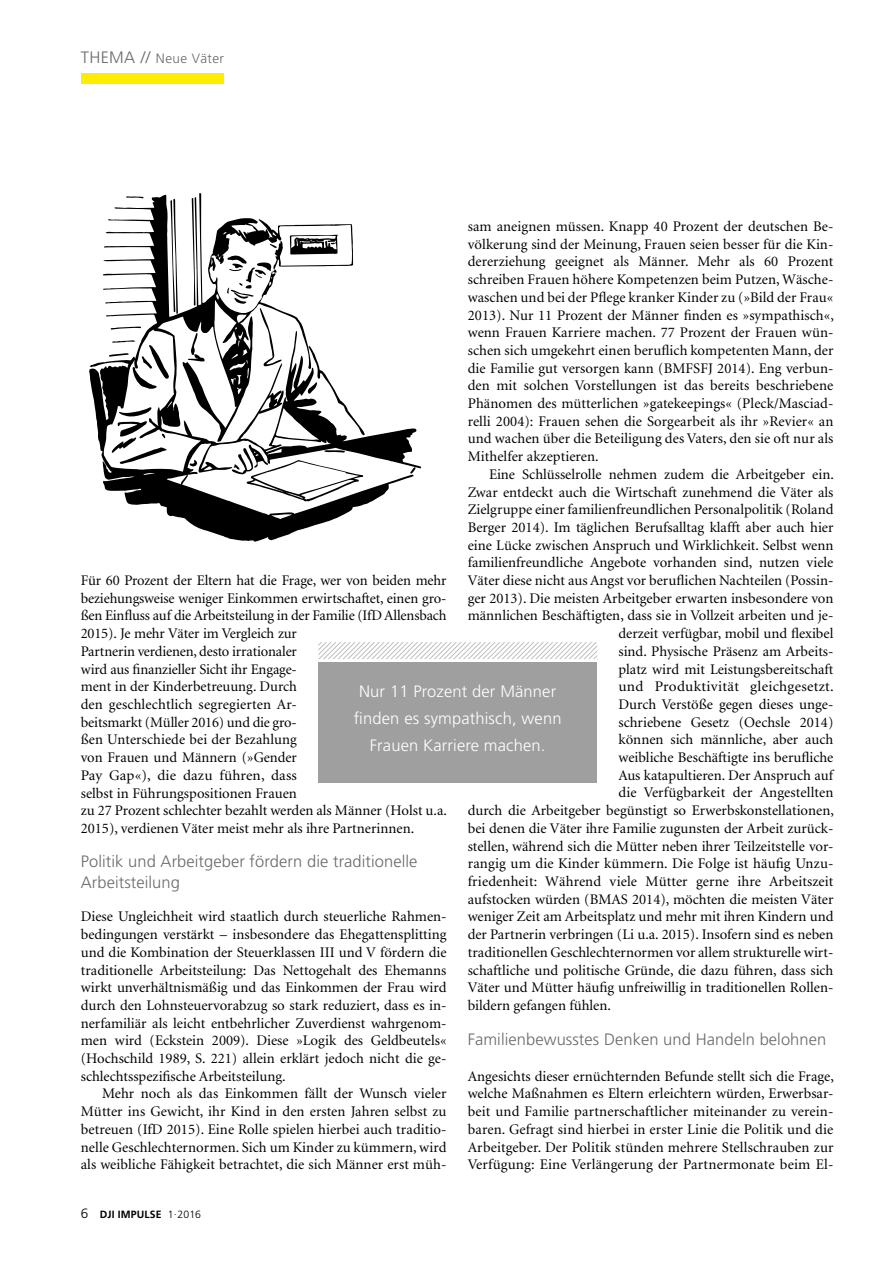
<style>
.page{position:relative;width:893px;height:1263px;background:#fff}
.page>*{position:absolute;margin:0;border:0;box-sizing:border-box;transform-origin:0 0}
.t1{font:300 16.5px/21.5px "Frutiger";letter-spacing:.005em;color:#6a6a6a}
.t2{font:300 16.5px/27px "Frutiger";letter-spacing:.01em;color:#fff;text-align:center}
.t3{font:14.7px/17.7px "Minion";color:#000;text-align:justify}
.t4{font:14.7px "Minion";letter-spacing:.02em;color:#000}
.t5{font:300 13.5px "Frutiger";letter-spacing:.03em;color:#6a6a6a}
.t6{font:700 10.5px "Frutiger";letter-spacing:.01em;color:#000}
.s1{font-size:16.5px}
.s2{font-weight:300;font-size:13.5px}
.s3{font-weight:300}
</style>
<div class="page">
<div style="left:318px;top:662px;width:279px;height:120px;background:#9f9f9f"></div>
<svg style="left:318px;top:642px;width:280px;height:17px"></svg>
<svg style="left:89px;top:193px;width:332px;height:349px"></svg>
<div style="left:81px;top:73px;width:143px;height:10px;background:#ffed00"></div>
<p class="t5" style="left:81px;top:51px;width:145px"><span class="s1">THEMA //</span> Neue Väter</p>
<p class="t3" style="left:468px;top:218px;width:368px">sam aneignen müssen. Knapp 40 Prozent der deutschen Be&shy;völkerung sind der Meinung, Frauen seien besser für die Kin&shy;dererziehung geeignet als Männer. Mehr als 60 Prozent schreiben Frauen höhere Kompetenzen beim Putzen, Wäsche&shy;waschen und bei der Pflege kranker Kinder zu (»Bild der Frau« 2013). Nur 11 Prozent der Männer finden es »sympathisch«, wenn Frauen Karriere machen. 77 Prozent der Frauen wün&shy;schen sich umgekehrt einen beruflich kompetenten Mann, der die Familie gut versorgen kann (BMFSFJ 2014). Eng verbun&shy;den mit solchen Vorstellungen ist das bereits beschriebene Phänomen des mütterlichen »gatekeepings« (Pleck/Masciad&shy;relli 2004): Frauen sehen die Sorgearbeit als ihr »Revier« an und wachen über die Beteiligung des Vaters, den sie oft nur als Mithelfer akzeptieren.</p>
<p class="t3" style="left:489px;top:466px;width:346px">Eine Schlüsselrolle nehmen zudem die Arbeitgeber ein.</p>
<p class="t3" style="left:468px;top:483px;width:367px">Zwar entdeckt auch die Wirtschaft zunehmend die Väter als</p>
<p class="t3" style="left:468px;top:501px;width:367px">Zielgruppe einer familienfreundlichen Personalpolitik (Roland</p>
<p class="t3" style="left:468px;top:519px;width:367px">Berger 2014). Im täglichen Berufsalltag klafft aber auch hier</p>
<p class="t3" style="left:468px;top:537px;width:367px">eine Lücke zwischen Anspruch und Wirklichkeit. Selbst wenn</p>
<p class="t3" style="left:468px;top:554px;width:367px">familienfreundliche Angebote vorhanden sind, nutzen viele</p>
<p class="t3" style="left:468px;top:572px;width:367px">Väter diese nicht aus Angst vor beruflichen Nachteilen (Possin-</p>
<p class="t3" style="left:468px;top:590px;width:367px">ger 2013). Die meisten Arbeitgeber erwarten insbesondere von</p>
<p class="t3" style="left:468px;top:607px;width:367px">männlichen Beschäftigten, dass sie in Vollzeit arbeiten und je-</p>
<p class="t3" style="left:618px;top:625px;width:216px">derzeit verfügbar, mobil und flexibel</p>
<p class="t3" style="left:618px;top:643px;width:216px">sind. Physische Präsenz am Arbeits-</p>
<p class="t3" style="left:618px;top:660px;width:216px">platz wird mit Leistungsbereitschaft</p>
<p class="t4" style="left:618px;top:679px;width:217px">und Produktivität gleichgesetzt.</p>
<p class="t3" style="left:618px;top:696px;width:216px">Durch Verstöße gegen dieses unge-</p>
<p class="t3" style="left:618px;top:714px;width:216px">schriebene Gesetz (Oechsle 2014)</p>
<p class="t3" style="left:618px;top:731px;width:216px">können sich männliche, aber auch</p>
<p class="t3" style="left:618px;top:749px;width:216px">weibliche Beschäftigte ins berufliche</p>
<p class="t3" style="left:618px;top:767px;width:216px">Aus katapultieren. Der Anspruch auf</p>
<p class="t3" style="left:618px;top:784px;width:216px">die Verfügbarkeit der Angestellten</p>
<p class="t3" style="left:468px;top:802px;width:368px">durch die Arbeitgeber begünstigt so Erwerbskonstellationen,</p>
<p class="t3" style="left:468px;top:820px;width:367px">bei denen die Väter ihre Familie zugunsten der Arbeit zurück-</p>
<p class="t3" style="left:468px;top:837px;width:367px">stellen, während sich die Mütter neben ihrer Teilzeitstelle vor-</p>
<p class="t3" style="left:468px;top:855px;width:367px">rangig um die Kinder kümmern. Die Folge ist häufig Unzu-</p>
<p class="t3" style="left:468px;top:873px;width:367px">friedenheit: Während viele Mütter gerne ihre Arbeitszeit</p>
<p class="t3" style="left:468px;top:891px;width:367px">aufstocken würden (BMAS 2014), möchten die meisten Väter</p>
<p class="t3" style="left:468px;top:908px;width:367px">weniger Zeit am Arbeitsplatz und mehr mit ihren Kindern und</p>
<p class="t3" style="left:468px;top:926px;width:367px">der Partnerin verbringen (Li u.a. 2015). Insofern sind es neben</p>
<p class="t3" style="left:468px;top:944px;width:367px">traditionellen Geschlechternormen vor allem strukturelle wirt-</p>
<p class="t3" style="left:468px;top:961px;width:367px">schaftliche und politische Gründe, die dazu führen, dass sich</p>
<p class="t3" style="left:468px;top:979px;width:367px">Väter und Mütter häufig unfreiwillig in traditionellen Rollen-</p>
<p class="t3" style="left:468px;top:997px;width:145px">bildern gefangen fühlen.</p>
<p class="t1" style="left:468px;top:1029px;width:360px">Familienbewusstes Denken und Handeln belohnen</p>
<p class="t3" style="left:468px;top:1068px;width:368px">Angesichts dieser ernüchternden Befunde stellt sich die Frage, welche Maßnahmen es Eltern erleichtern würden, Erwerbsar&shy;beit und Familie partnerschaftlicher miteinander zu verein&shy;baren. Gefragt sind hierbei in erster Linie die Politik und die Arbeitgeber. Der Politik stünden mehrere Stellschrauben zur Verfügung: Eine Verlängerung der Partnermonate beim El-</p>
<p class="t3" style="left:81px;top:572px;width:368px;text-align:left">Für 60 Prozent der Eltern hat die Frage, wer von beiden mehr beziehungsweise weniger Einkommen erwirtschaftet, einen gro&shy;ßen Einfluss auf die Arbeitsteilung in der Familie (IfD Allensbach 2015). Je mehr Väter im Vergleich zur<br>Partnerin verdienen, desto irrationaler<br>wird aus finanzieller Sicht ihr Engage-<br>ment in der Kinderbetreuung. Durch<br>den geschlechtlich segregierten Ar-<br>beitsmarkt (Müller 2016) und die gro-<br>ßen Unterschiede bei der Bezahlung<br>von Frauen und Männern (»Gender<br>Pay Gap«), die dazu führen, dass<br>selbst in Führungspositionen Frauen<br>zu 27 Prozent schlechter bezahlt werden als Männer (Holst u.a.<br>2015), verdienen Väter meist mehr als ihre Partnerinnen.</p>
<p class="t1" style="left:81px;top:851px;width:338px">Politik und Arbeitgeber fördern die traditionelle<br>Arbeitsteilung</p>
<p class="t3" style="left:81px;top:908px;width:367px">Diese Ungleichheit wird staatlich durch steuerliche Rahmen&shy;bedingungen verstärkt – insbesondere das Ehegattensplitting und die Kombination der Steuerklassen III und V fördern die traditionelle Arbeitsteilung: Das Nettogehalt des Ehemanns wirkt unverhältnismäßig und das Einkommen der Frau wird durch den Lohnsteuervorabzug so stark reduziert, dass es in&shy;nerfamiliär als leicht entbehrlicher Zuverdienst wahrgenom&shy;men wird (Eckstein 2009). Diese »Logik des Geldbeutels« (Hochschild 1989, S. 221) allein erklärt jedoch nicht die ge&shy;schlechtsspezifische Arbeitsteilung.</p>
<p class="t3" style="left:81px;top:1085px;width:367px;text-indent:21px">Mehr noch als das Einkommen fällt der Wunsch vieler Mütter ins Gewicht, ihr Kind in den ersten Jahren selbst zu betreuen (IfD 2015). Eine Rolle spielen hierbei auch traditio&shy;nelle Geschlechternormen. Sich um Kinder zu kümmern, wird als weibliche Fähigkeit betrachtet, die sich Männer erst müh-</p>
<p class="t6" style="left:81px;top:1208px;width:122px"><span class="s2">6</span> DJI IMPULSE <span class="s3">1</span><sup>.</sup><span class="s3">2016</span></p>
<p class="t2" style="left:354px;top:678px;width:209px">Nur 11 Prozent der Männer finden es sympathisch, wenn<br>Frauen Karriere machen.</p>
</div>
